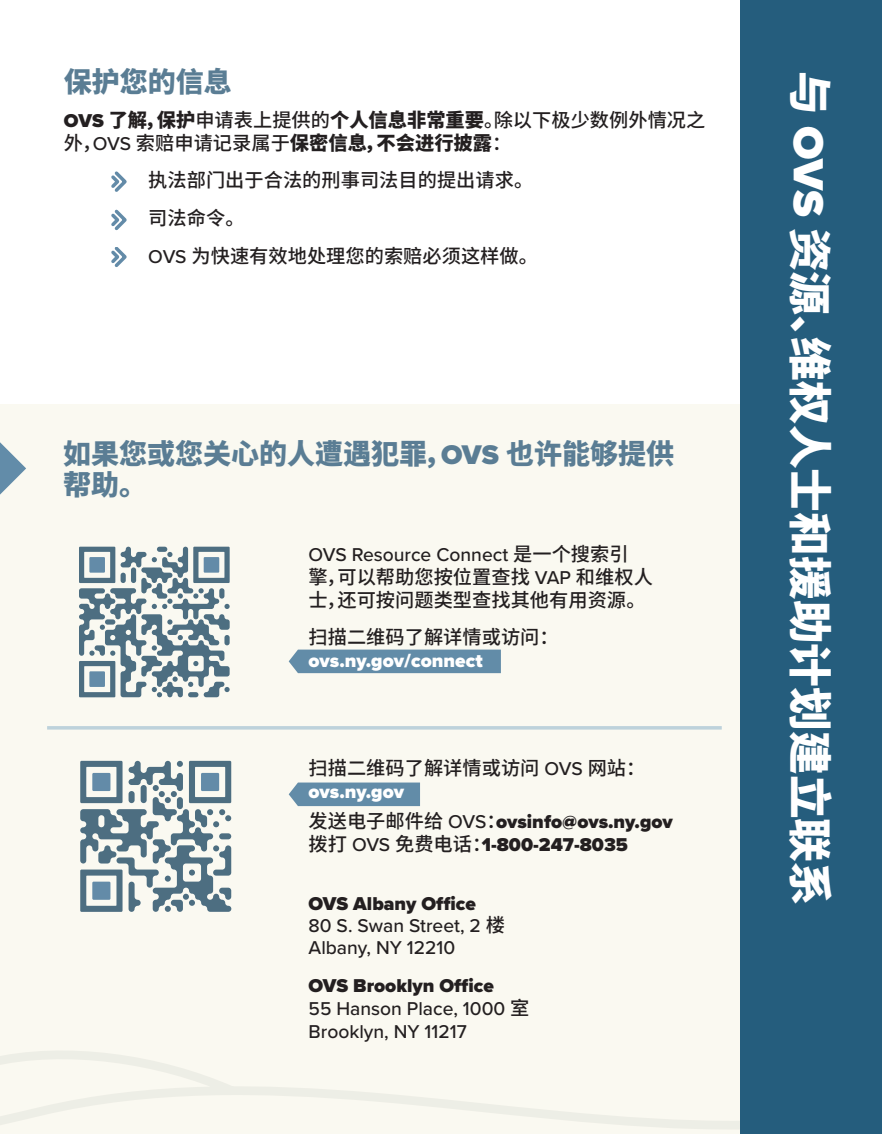
<style>
.page{position:relative;width:882px;height:1134px;background:#fff}
.page>*{position:absolute;margin:0;border:0;box-sizing:border-box;transform-origin:0 0}
.t1{font:900 43.75px "Noto Sans CJ Ksc";color:#fff}
.t2{font:900 28px/31.5px "Noto Sans CJ Ksc";color:#5a7d94}
.t3{font:500 19.25px/22.8px "Noto Sans CJ Ksc";color:#231f20}
.t4{font:500 19.25px/22.8px "Proxima Nova";color:#231f20}
.t5{font:900 19.25px "Proxima Nova";color:#fff}
.t6{font:900 19.25px "Noto Sans CJ Ksc";color:#231f20}
.t7{font:900 19.25px "Proxima Nova";color:#231f20}
.s1{font-weight:500}
.s2{font-family:"Noto Sans CJ Ksc"}
.s3{font-family:"Proxima Nova"}
.s4{font-weight:900}
.s5{font-family:"Proxima Nova";font-weight:900}
</style>
<div class="page">
<div style="left:0;top:404px;width:793px;height:730px;background:#faf9f1"></div>
<svg style="left:0;top:1051px;width:740px;height:78px"></svg>
<svg style="left:0;top:442px;width:26px;height:53px"></svg>
<div style="left:740px;top:0;width:142px;height:1134px;background:#255d7d"></div>
<svg style="left:111px;top:171px;width:16px;height:21px"></svg>
<svg style="left:111px;top:209px;width:16px;height:22px"></svg>
<svg style="left:111px;top:247px;width:16px;height:20px"></svg>
<svg style="left:79px;top:547px;width:151px;height:150px"></svg>
<div style="left:89px;top:671px;width:16px;height:16px;background:#638ba8"></div>
<svg style="left:80px;top:761px;width:151px;height:151px"></svg>
<div style="left:92px;top:882px;width:18px;height:18px;background:#638ba8"></div>
<svg style="left:47px;top:726px;width:675px;height:4px;background:#c4d6dd"></svg>
<div style="left:289px;top:650px;width:212px;height:23px;background:#628ca8"></div>
<div style="left:289px;top:783px;width:131px;height:23px;background:#628ca8"></div>
<p class="t2" style="left:64px;top:66px;width:169px">保护您的信息</p>
<p class="t6" style="left:157px;top:109px;width:348px">保护<span class="s1">申请表上提供的</span>个人信息非常重要<span class="s1">。</span></p>
<p class="t7" style="left:64px;top:106px;width:101px">OVS <span class="s2">了解，</span></p>
<p class="t3" style="left:494px;top:109px;width:213px">除以下极少数例外情况之</p>
<p class="t3" style="left:93px;top:132px;width:292px"><span class="s3">OVS</span> 索赔申请记录属于<span class="s4">保密信息，</span></p>
<p class="t6" style="left:377px;top:132px;width:136px">不会进行披露<span class="s1">：</span></p>
<p class="t3" style="left:64px;top:132px;width:39px">外，</p>
<p class="t3" style="left:148px;top:169px;width:387px">执法部门出于合法的刑事司法目的提出请求。</p>
<p class="t3" style="left:148px;top:207px;width:98px">司法命令。</p>
<p class="t3" style="left:148px;top:245px;width:391px"><span class="s3">OVS</span> 为快速有效地处理您的索赔必须这样做。</p>
<p class="t2" style="left:63px;top:438px;width:390px">如果您或您关心的人遭遇犯罪，帮助。</p>
<p class="t2" style="left:441px;top:438px;width:235px"><span class="s3">OVS</span> 也许能够提供</p>
<p class="t4" style="left:337px;top:543px;width:317px;text-indent:-29px">OVS Resource Connect <span class="s2">是一个搜索引<br>可以帮助您按位置查找</span> VAP <span class="s2">和维权人</span></p>
<p class="t3" style="left:337px;top:566px;width:310px;text-indent:-29px">擎，<br>还可按问题类型查找其他有用资源。</p>
<p class="t3" style="left:309px;top:589px;width:39px">士，</p>
<p class="t3" style="left:309px;top:626px;width:252px">扫描二维码了解详情或访问：</p>
<p class="t5" style="left:309px;top:646px;width:176px">ovs.ny.gov/connect</p>
<p class="t3" style="left:309px;top:757px;width:338px">扫描二维码了解详情或访问 <span class="s3">OVS</span> 网站：</p>
<p class="t5" style="left:309px;top:777px;width:97px">ovs.ny.gov</p>
<p class="t7" style="left:496px;top:807px;width:178px">ovsinfo@ovs.ny.gov</p>
<p class="t3" style="left:309px;top:810px;width:321px">发送电子邮件给 <span class="s3">OVS</span>：<br>拨打 <span class="s3">OVS</span> 免费电话：<span class="s5">1-800-247-8035</span></p>
<p class="t4" style="left:309px;top:892px;width:198px;line-height:22.2px"><span class="s4">OVS Albany Office<br></span>80 .S Swan Street <span class="s2">楼</span>2,<br>Albany, NY 12210</p>
<p class="t4" style="left:309px;top:974px;width:222px"><span class="s4">OVS Brooklyn Office<br></span>55 Hanson Place, 1000 <span class="s2">室<br></span>Brooklyn, NY 11217</p>
<p class="t1" style="left:834px;top:71px;width:289px;rotate:90deg">与 <span class="s3">OVS</span> 资源、</p>
<p class="t1" style="left:834px;top:337px;width:570px;rotate:90deg">维权人士和援助计划建立联系</p>
</div>
